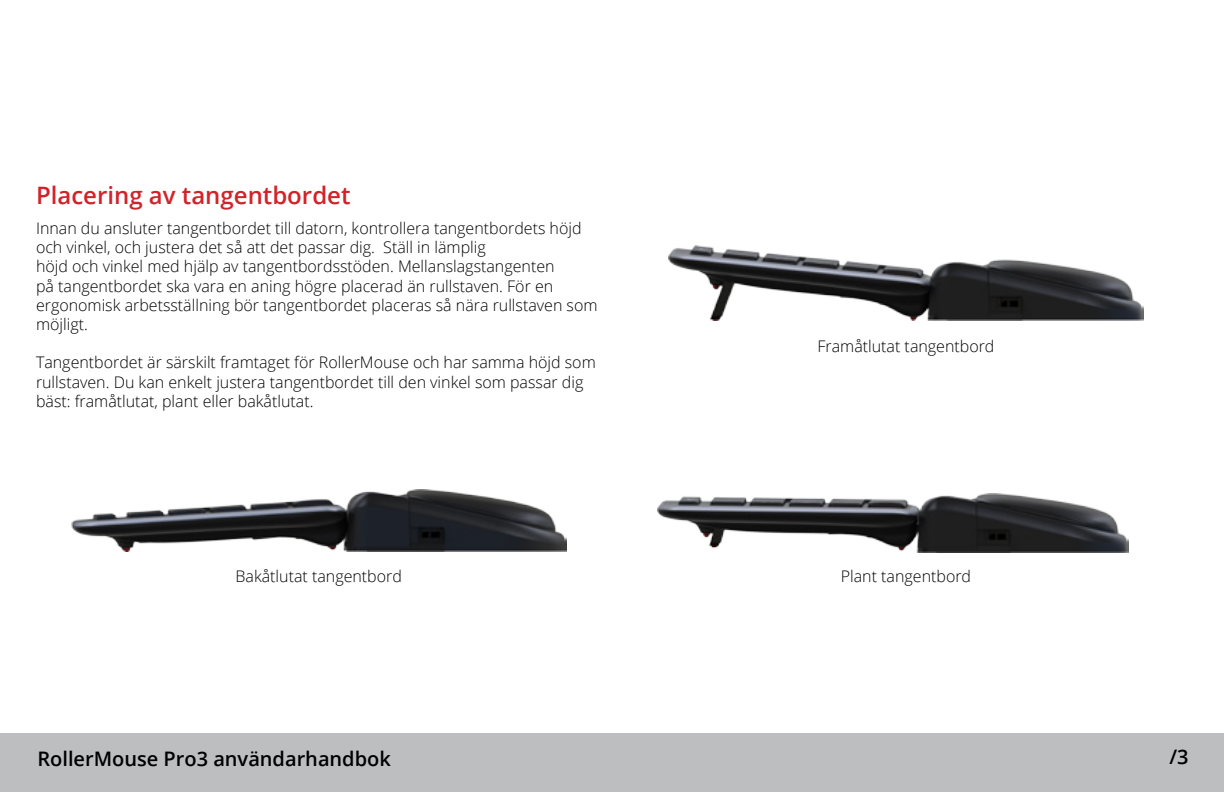
<style>
.page{position:relative;width:1224px;height:792px;background:#fff}
.page>*{position:absolute;margin:0;border:0;box-sizing:border-box;transform-origin:0 0}
.t1{font:600 24px "Open Sans";color:#d2232a}
.t2{font:600 20px "Open Sans";color:#000}
.t3{font:300 16px/19.2px "Open Sans";color:#000}
</style>
<div class="page">
<div style="left:0;top:733px;width:1224px;height:59px;background:#bcbec0"></div>
<img style="left:658px;top:493px;width:471px;height:59px">
<img style="left:71px;top:489px;width:495px;height:63px">
<img style="left:669px;top:245px;width:474px;height:75px">
<h1 class="t1" style="left:36px;top:179px;width:316px">Placering av tangentbordet</h1>
<p class="t3" style="left:36px;top:218px;width:563px">Innan du ansluter tangentbordet till datorn, kontrollera tangentbordets höjd och vinkel, och justera det så att det passar dig. Ställ in lämplig<br>höjd och vinkel med hjälp av tangentbordsstöden. Mellanslagstangenten<br>på tangentbordet ska vara en aning högre placerad än rullstaven. För en ergonomisk arbetsställning bör tangentbordet placeras så nära rullstaven som möjligt.</p>
<p class="t3" style="left:36px;top:352px;width:561px">Tangentbordet är särskilt framtaget för RollerMouse och har samma höjd som rullstaven. Du kan enkelt justera tangentbordet till den vinkel som passar dig bäst: framåtlutat, plant eller bakåtlutat.</p>
<p class="t3" style="left:818px;top:336px;width:178px">Framåtlutat tangentbord</p>
<p class="t3" style="left:236px;top:566px;width:168px">Bakåtlutat tangentbord</p>
<p class="t3" style="left:841px;top:566px;width:132px">Plant tangentbord</p>
<p class="t2" style="left:37px;top:745px;width:355px">RollerMouse Pro3 användarhandbok</p>
<p class="t2" style="left:1170px;top:743px;width:21px">/3</p>
</div>
